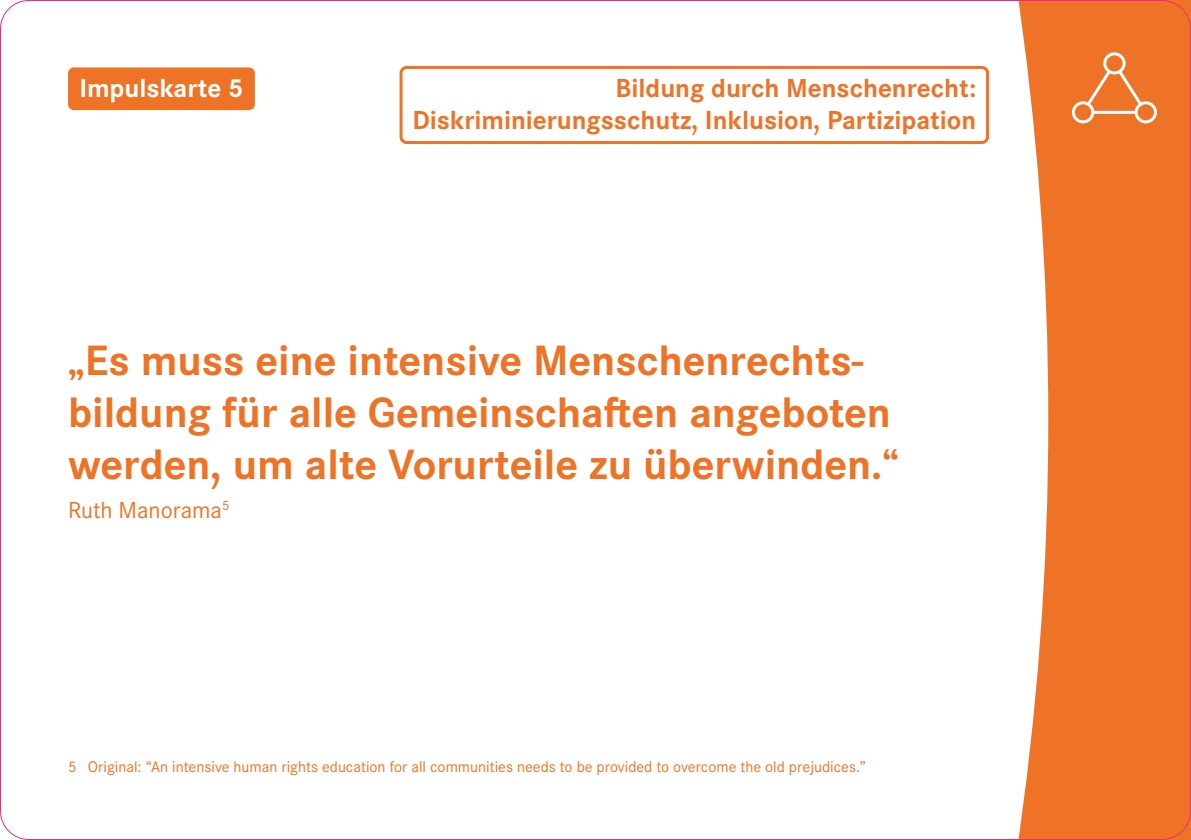
<style>
.page{position:relative;width:1191px;height:840px;background:#fff}
.page>*{position:absolute;margin:0;border:0;box-sizing:border-box;transform-origin:0 0}
.t1{font:700 44px/52px "Corporate S Pro";color:#ee7326}
.P_-_Nummer_Kopfzeile_POSITIV{font:700 27px/32.4px "Corporate S";color:#ee7326;text-align:right}
.P_-_Nummer_Kopfzeile_POSITIV-2{font:700 27px "Corporate S";color:#fff}
.t2{font:24px "Corporate S Pro";color:#ee7326}
.P_-_Fussnote{font:16px "Corporate S Pro";color:#ee7326}
</style>
<div class="page">
<svg style="left:1018px;top:0;width:173px;height:839px;fill:#ee7326"></svg>
<div style="left:1103px;top:52px;width:22px;height:22px;border:3px solid #fff;border-radius:50%"></div>
<div style="left:1071px;top:101px;width:23px;height:22px;border:3px solid #fff;border-radius:50%"></div>
<div style="left:1134px;top:101px;width:23px;height:22px;border:3px solid #fff;border-radius:50%"></div>
<hr style="left:1093px;top:111px;width:42px;height:3px;background:#fff">
<svg style="left:1084px;top:68px;width:60px;height:40px"></svg>
<div style="left:399px;top:66px;width:590px;height:78px;border:3px solid #ee7326;border-radius:6px"></div>
<div style="left:68px;top:67px;width:187px;height:43px;background:#ee7326;border-radius:6px"></div>
<h1 class="P_-_Nummer_Kopfzeile_POSITIV-2" style="left:79px;top:69px;width:166px">Impulskarte 5</h1>
<h1 class="P_-_Nummer_Kopfzeile_POSITIV" style="left:412px;top:71px;width:565px">Bildung durch Menschenrecht:<br>Diskriminierungsschutz, Inklusion, Partizipation</h1>
<p class="t1" style="left:68px;top:330px;width:832px">„Es muss eine intensive Menschenrechts&shy;bildung für alle Gemeinschaften angeboten werden, um alte Vorurteile zu überwinden.“</p>
<p class="t2" style="left:68px;top:492px;width:163px">Ruth Manorama<sup>5</sup></p>
<p class="P_-_Fussnote" style="left:68px;top:754px;width:799px">5 Original: “An intensive human rights education for all communities needs to be provided to overcome the old prejudices.”</p>
</div>
